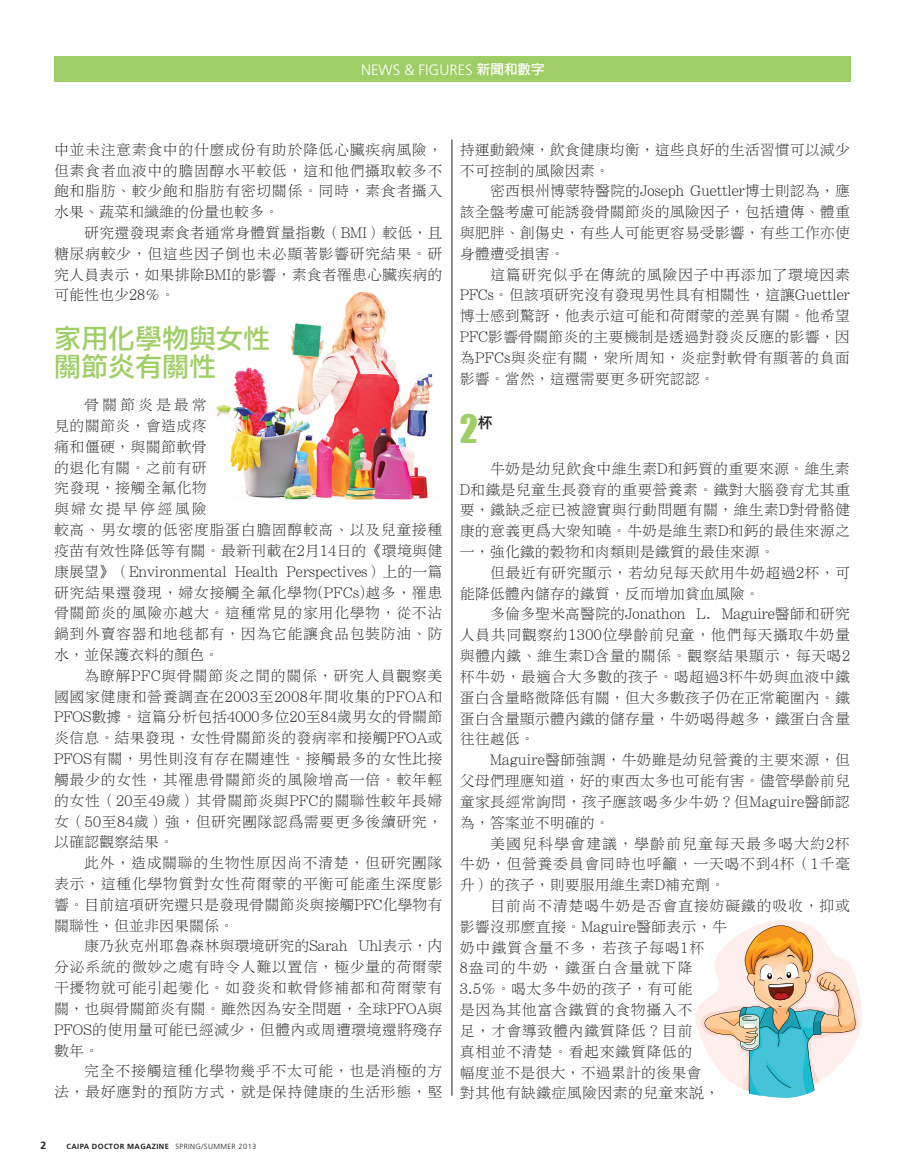
<style>
.page{position:relative;width:905px;height:1175px;background:#fff}
.page>*{position:absolute;margin:0;border:0;box-sizing:border-box;transform-origin:0 0}
.NEWS_FIGURE{font:36px "Impact";color:#9fce66}
.CD_7_Subs{font:27px/27px "Li Hei Pro";color:#9fce66}
.CD_7_text{font:15px/20.9px "Li Song Pro";letter-spacing:.015em;color:#231f20;text-align:justify}
.CD_7_text-2{font:15px/20.9px "Li Song Pro";letter-spacing:.035em;color:#231f20}
.CD_7_text-3{font:15px/20.9px "Li Song Pro";letter-spacing:.04em;color:#231f20;text-align:right}
.t1{font:300 15px "Frutiger";color:#fff}
.NEWS_FIGURE-2{font:15px "Li Hei Pro";color:#231f20}
.t2{font:700 10.5px "Frutiger";color:#231f20}
.t3{font:700 7.5px "Frutiger";letter-spacing:.05em;color:#231f20}
.s1{font-family:"Li Hei Pro";font-weight:400;font-size:13.5px}
.s2{font-weight:300}
</style>
<div class="page">
<div style="left:54px;top:56px;width:796px;height:26px;background:#9fce66"></div>
<hr style="left:451px;top:140px;width:1px;height:955px;background:#231f20">
<svg style="left:695px;top:920px;width:167px;height:178px"></svg>
<img style="left:215px;top:291px;width:218px;height:208px">
<p class="t1" style="left:361px;top:61px;width:185px">NEWS &amp; FIGURES <span class="s1">新聞和數字</span></p>
<p class="CD_7_text" style="left:54px;top:139px;width:390px">中並未注意素食中的什麼成份有助於降低心臟疾病風險，但素食者血液中的膽固醇水平較低，這和他們攝取較多不飽和脂肪、較少飽和脂肪有密切關係。同時，素食者攝入水果、蔬菜和纖維的份量也較多。</p>
<p class="CD_7_text" style="left:54px;top:222px;width:390px;text-indent:30px">研究還發現素食者通常身體質量指數（BMI）較低，且糖尿病較少，但這些因子倒也未必顯著影響研究結果。研究人員表示，如果排除BMI的影響，素食者罹患心臟疾病的可能性也少28％。</p>
<p class="CD_7_Subs" style="left:54px;top:326px;width:217px">家用化學物與女性關節炎有關性</p>
<p class="CD_7_text-2" style="left:54px;top:394px;width:390px;text-indent:30px">骨關節炎是最常<br>見的關節炎，會造成疼<br>痛和僵硬，與關節軟骨<br>的退化有關。之前有研<br>究發現，接觸全氟化物<br>與婦女提早停經風險<br>較高、男女壞的低密度脂蛋白膽固醇較高、以及兒童接種疫苗有效性降低等有關。最新刊載在2月14日的《環境與健康展望》（Environmental Health Perspectives）上的一篇研究結果還發現，婦女接觸全氟化學物(PFCs)越多，罹患骨關節炎的風險亦越大。這種常見的家用化學物，從不沾鍋到外賣容器和地毯都有，因為它能讓食品包裝防油、防水，並保護衣料的顏色。</p>
<p class="CD_7_text" style="left:54px;top:665px;width:390px;text-indent:30px">為瞭解PFC與骨關節炎之間的關係，研究人員觀察美國國家健康和營養調查在2003至2008年間收集的PFOA和PFOS數據。這篇分析包括4000多位20至84歲男女的骨關節炎信息。結果發現，女性骨關節炎的發病率和接觸PFOA或PFOS有關，男性則沒有存在關連性。接觸最多的女性比接觸最少的女性，其罹患骨關節炎的風險增高一倍。較年輕的女性（20至49歲）其骨關節炎與PFC的關聯性較年長婦女（50至84歲）強，但研究團隊認爲需要更多後續研究，以確認觀察結果。</p>
<p class="CD_7_text" style="left:54px;top:852px;width:390px;text-indent:30px">此外，造成關聯的生物性原因尚不清楚，但研究團隊表示，這種化學物質對女性荷爾蒙的平衡可能產生深度影響。目前這項研究還只是發現骨關節炎與接觸PFC化學物有關聯性，但並非因果關係。</p>
<p class="CD_7_text" style="left:54px;top:935px;width:390px;text-indent:30px">康乃狄克州耶魯森林與環境研究的Sarah Uhl表示，内分泌系統的微妙之處有時令人難以置信，極少量的荷爾蒙干擾物就可能引起變化。如發炎和軟骨修補都和荷爾蒙有關，也與骨關節炎有關。雖然因為安全問題，全球PFOA與PFOS的使用量可能已經減少，但體內或周遭環境還將殘存數年。</p>
<p class="CD_7_text-3" style="left:54px;top:1060px;width:390px">完全不接觸這種化學物幾乎不太可能，也是消極的方<br>法，最好應對的預防方式，就是保持健康的生活形態，堅</p>
<p class="t2" style="left:40px;top:1139px;width:7px">2</p>
<p class="t3" style="left:66px;top:1142px;width:191px">CAIPA DOCTOR MAGAZINE <span class="s2">SPRING/SUMMER 2013</span></p>
<p class="CD_7_text" style="left:460px;top:139px;width:391px">持運動鍛煉，飲食健康均衡，這些良好的生活習慣可以減少不可控制的風險因素。</p>
<p class="CD_7_text" style="left:460px;top:181px;width:392px;text-indent:30px">密西根州博蒙特醫院的Joseph Guettler博士則認為，應該全盤考慮可能誘發骨關節炎的風險因子，包括遺傳、體重與肥胖、創傷史，有些人可能更容易受影響，有些工作亦使身體遭受損害。</p>
<p class="CD_7_text" style="left:460px;top:264px;width:392px;text-indent:30px">這篇研究似乎在傳統的風險因子中再添加了環境因素PFCs。但該項研究沒有發現男性具有相關性，這讓Guettler博士感到驚訝，他表示這可能和荷爾蒙的差異有關。他希望PFC影響骨關節炎的主要機制是透過對發炎反應的影響，因為PFCs與炎症有關，衆所周知，炎症對軟骨有顯著的負面影響。當然，這還需要更多研究認認。</p>
<p class="NEWS_FIGURE" style="left:460px;top:407px;width:20px">2</p>
<p class="NEWS_FIGURE-2" style="left:478px;top:415px;width:16px">杯</p>
<p class="CD_7_text" style="left:460px;top:458px;width:392px;text-indent:30px">牛奶是幼兒飲食中維生素D和鈣質的重要來源。維生素D和鐵是兒童生長發育的重要營養素。鐵對大腦發育尤其重要，鐵缺乏症已被證實與行動問題有關，維生素D對骨骼健康的意義更爲大衆知曉。牛奶是維生素D和鈣的最佳來源之一，強化鐵的穀物和肉類則是鐵質的最佳來源。</p>
<p class="CD_7_text" style="left:460px;top:562px;width:392px;text-indent:30px">但最近有研究顯示，若幼兒每天飲用牛奶超過2杯，可能降低體內儲存的鐵質，反而增加貧血風險。</p>
<p class="CD_7_text" style="left:460px;top:604px;width:392px;text-indent:30px">多倫多聖米高醫院的Jonathon L. Maguire醫師和研究人員共同觀察約1300位學齡前兒童，他們每天攝取牛奶量與體内鐵、維生素D含量的關係。觀察結果顯示，每天喝2杯牛奶，最適合大多數的孩子。喝超過3杯牛奶與血液中鐵蛋白含量略微降低有關，但大多數孩子仍在正常範圍內。鐵蛋白含量顯示體內鐵的儲存量，牛奶喝得越多，鐵蛋白含量往往越低。</p>
<p class="CD_7_text" style="left:460px;top:749px;width:392px;text-indent:30px">Maguire醫師強調，牛奶雖是幼兒營養的主要來源，但父母們理應知道，好的東西太多也可能有害。儘管學齡前兒童家長經常詢問，孩子應該喝多少牛奶？但Maguire醫師認為，答案並不明確的。</p>
<p class="CD_7_text" style="left:460px;top:833px;width:392px;text-indent:30px">美國兒科學會建議，學齡前兒童每天最多喝大約2杯牛奶，但營養委員會同時也呼籲，一天喝不到4杯（1千毫升）的孩子，則要服用維生素D補充劑。</p>
<p class="CD_7_text-2" style="left:460px;top:895px;width:392px;text-indent:30px">目前尚不清楚喝牛奶是否會直接妨礙鐵的吸收，抑或影響沒那麼直接。Maguire醫師表示，牛<br>奶中鐵質含量不多，若孩子每喝1杯<br>8盎司的牛奶，鐵蛋白含量就下降<br>3.5％。喝太多牛奶的孩子，有可能<br>是因為其他富含鐵質的食物攝入不<br>足，才會導致體內鐵質降低？目前<br>真相並不清楚。看起來鐵質降低的<br>幅度並不是很大，不過累計的後果會<br>對其他有缺鐵症風險因素的兒童來説，</p>
</div>
